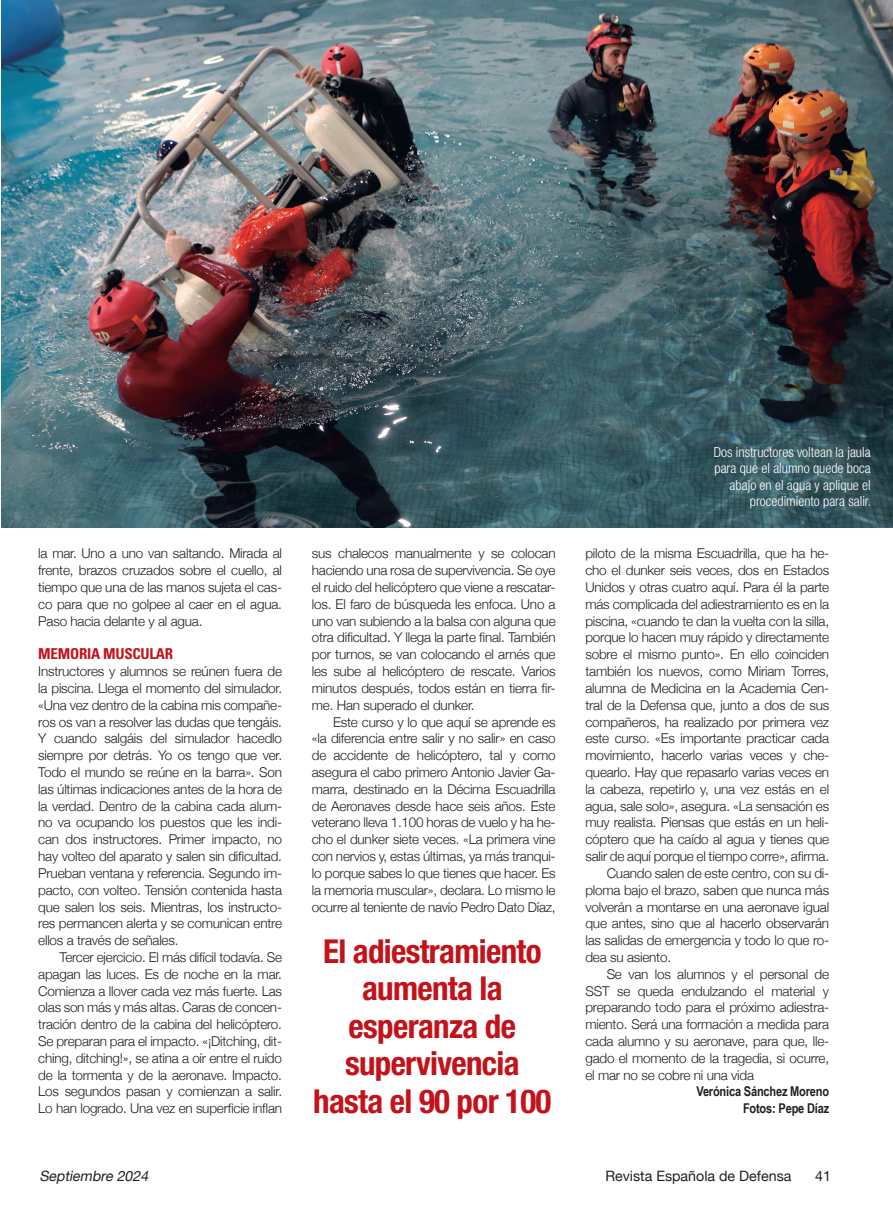
<style>
.page{position:relative;width:893px;height:1217px;background:#fff}
.page>*{position:absolute;margin:0;border:0;box-sizing:border-box;transform-origin:0 0}
.Coro-Sumario{font:700 condensed 33px/37.5px "Helvetica Neue";letter-spacing:-.02em;color:#c4121a;text-align:center}
.Ladillo{font:700 condensed 15px "Univers";letter-spacing:-.015em;color:#c4121a}
.t1{font:14.25px "Helvetica Neue";color:#231f20}
.t2{font:italic 14.25px "Helvetica Neue";color:#231f20}
.Título_B{font:300 condensed 13.95px/16.5px "Helvetica Neue";color:#fff;text-align:right}
.Coro-Texto{font:300 13.5px/16.8px "Helvetica Neue";letter-spacing:-.015em;color:#231f20;text-align:justify}
.Coro-Texto-2{font:700 13.5px "Arial Narrow";letter-spacing:-.015em;color:#231f20}
.Firma{font:700 13.5px "Arial Narrow";letter-spacing:-.015em;color:#231f20}
</style>
<div class="page">
<img style="left:1px;top:0;width:892px;height:527px">
<p class="Coro-Texto" style="left:38px;top:544px;width:245px">la mar. Uno a uno van saltando. Mirada al frente, brazos cruzados sobre el cuello, al tiempo que una de las manos sujeta el cas&shy;co para que no golpee al caer en el agua.<br>Paso hacia delante y al agua.</p>
<p class="Ladillo" style="left:38px;top:644px;width:136px">MEMORIA MUSCULAR</p>
<p class="Coro-Texto" style="left:38px;top:661px;width:245px">Instructores y alumnos se reúnen fuera de la piscina. Llega el momento del simulador. «Una vez dentro de la cabina mis compañe&shy;ros os van a resolver las dudas que tengáis.<br>Y cuando salgáis del simulador hacedlo siempre por detrás. Yo os tengo que ver.<br>Todo el mundo se reúne en la barra». Son las últimas indicaciones antes de la hora de la verdad. Dentro de la cabina cada alum&shy;no va ocupando los puestos que les indi&shy;can dos instructores. Primer impacto, no hay volteo del aparato y salen sin dificultad.<br>Prueban ventana y referencia. Segundo im&shy;pacto, con volteo. Tensión contenida hasta que salen los seis. Mientras, los instructo&shy;res permancen alerta y se comunican entre ellos a través de señales.</p>
<p class="Coro-Texto" style="left:38px;top:947px;width:245px;text-indent:21px">Tercer ejercicio. El más difícil todavía. Se apagan las luces. Es de noche en la mar.<br>Comienza a llover cada vez más fuerte. Las olas son más y más altas. Caras de concen&shy;tración dentro de la cabina del helicóptero.<br>Se preparan para el impacto. «¡Ditching, dit&shy;ching, ditching!», se atina a oír entre el ruido de la tormenta y de la aeronave. Impacto.<br>Los segundos pasan y comienzan a salir.<br>Lo han logrado. Una vez en superficie inflan</p>
<p class="Coro-Texto" style="left:312px;top:544px;width:245px">sus chalecos manualmente y se colocan haciendo una rosa de supervivencia. Se oye el ruido del helicóptero que viene a rescatar&shy;los. El faro de búsqueda les enfoca. Uno a uno van subiendo a la balsa con alguna que otra dificultad. Y llega la parte final. También por turnos, se van colocando el arnés que les sube al helicóptero de rescate. Varios minutos después, todos están en tierra fir&shy;me. Han superado el dunker.</p>
<p class="Coro-Texto" style="left:312px;top:712px;width:245px;text-indent:21px">Este curso y lo que aquí se aprende es «la diferencia entre salir y no salir» en caso de accidente de helicóptero, tal y como asegura el cabo primero Antonio Javier Ga&shy;marra, destinado en la Décima Escuadrilla de Aeronaves desde hace seis años. Este veterano lleva 1.100 horas de vuelo y ha he&shy;cho el dunker siete veces. «La primera vine con nervios y, estas últimas, ya más tranqui&shy;lo porque sabes lo que tienes que hacer. Es la memoria muscular», declara. Lo mismo le ocurre al teniente de navío Pedro Dato Díaz,</p>
<p class="Coro-Sumario" style="left:313px;top:931px;width:240px">El adiestramiento aumenta la esperanza de supervivencia hasta el 90 por 100</p>
<p class="Título_B" style="left:714px;top:443px;width:159px">Dos instructores voltean la jaula para que el alumno quede boca abajo en el agua y aplique el procedimiento para salir.</p>
<p class="Coro-Texto" style="left:585px;top:544px;width:245px">piloto de la misma Escuadrilla, que ha he&shy;cho el dunker seis veces, dos en Estados Unidos y otras cuatro aquí. Para él la parte más complicada del adiestramiento es en la piscina, «cuando te dan la vuelta con la silla, porque lo hacen muy rápido y directamente sobre el mismo punto». En ello coinciden también los nuevos, como Miriam Torres, alumna de Medicina en la Academia Cen&shy;tral de la Defensa que, junto a dos de sus compañeros, ha realizado por primera vez este curso. «Es importante practicar cada movimiento, hacerlo varias veces y che&shy;quearlo. Hay que repasarlo varias veces en la cabeza, repetirlo y, una vez estás en el agua, sale solo», asegura. «La sensación es muy realista. Piensas que estás en un heli&shy;cóptero que ha caído al agua y tienes que salir de aquí porque el tiempo corre», afirma.</p>
<p class="Coro-Texto" style="left:585px;top:863px;width:245px;text-indent:21px">Cuando salen de este centro, con su di&shy;ploma bajo el brazo, saben que nunca más volverán a montarse en una aeronave igual que antes, sino que al hacerlo observarán las salidas de emergencia y todo lo que ro&shy;dea su asiento.</p>
<p class="Coro-Texto" style="left:585px;top:964px;width:245px;text-indent:21px">Se van los alumnos y el personal de SST se queda endulzando el material y preparando todo para el próximo adiestra&shy;miento. Será una formación a medida para cada alumno y su aeronave, para que, lle&shy;gado el momento de la tragedia, si ocurre, el mar no se cobre ni una vida</p>
<p class="Coro-Texto-2" style="left:696px;top:1081px;width:134px">Verónica Sánchez Moreno</p>
<p class="Firma" style="left:743px;top:1097px;width:88px">Fotos: Pepe Díaz</p>
<p class="t2" style="left:39px;top:1165px;width:114px">Septiembre 2024</p>
<p class="t1" style="left:605px;top:1165px;width:188px">Revista Española de Defensa</p>
<p class="t1" style="left:815px;top:1165px;width:17px">41</p>
</div>
